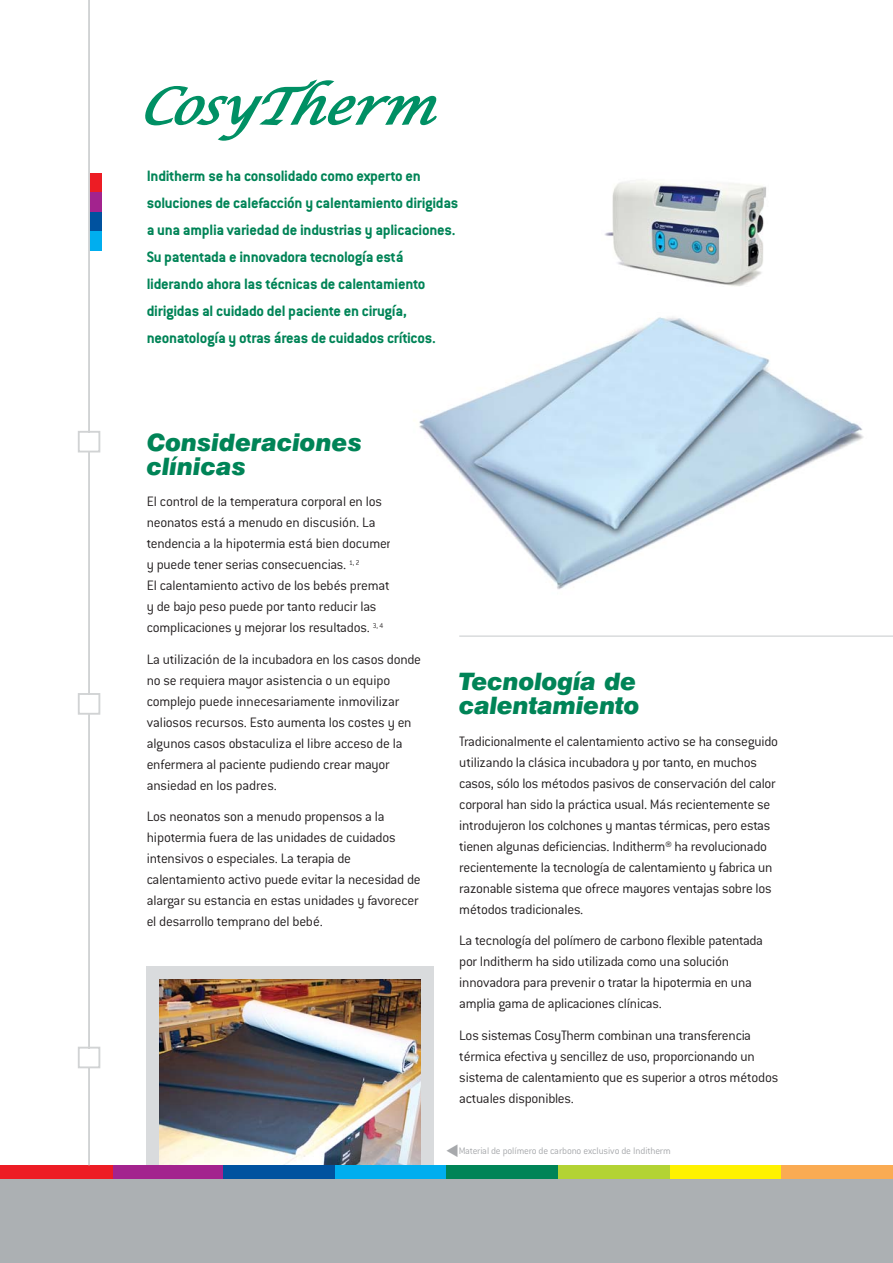
<style>
.page{position:relative;width:893px;height:1263px;background:#fff}
.page>*{position:absolute;margin:0;border:0;box-sizing:border-box;transform-origin:0 0}
.t1{font:italic 900 24px/24px "Swiss 721 BT";letter-spacing:-.005em;color:#008457}
.t2{font:700 16.5px/27px "Conduit ITC";letter-spacing:-.015em;color:#008457}
.t3{font:300 15px/21px "Conduit ITC";letter-spacing:-.015em;color:#231f20}
.t4{font:300 10.5px "Conduit ITC";letter-spacing:-.015em;color:#a7a9ac}
</style>
<div class="page">
<div style="left:147px;top:967px;width:287px;height:203px;background:#d9dbdd"></div>
<img style="left:159px;top:979px;width:262px;height:186px">
<div style="left:0;top:1179px;width:893px;height:84px;background:#acb0b3"></div>
<div style="left:0;top:1165px;width:113px;height:14px;background:#ed1c24"></div>
<div style="left:113px;top:1165px;width:112px;height:14px;background:#a3238e"></div>
<div style="left:223px;top:1165px;width:112px;height:14px;background:#00529f"></div>
<div style="left:335px;top:1165px;width:111px;height:14px;background:#00aeef"></div>
<div style="left:446px;top:1165px;width:112px;height:14px;background:#008457"></div>
<div style="left:558px;top:1165px;width:112px;height:14px;background:#b3d334"></div>
<div style="left:670px;top:1165px;width:111px;height:14px;background:#fff200"></div>
<div style="left:781px;top:1165px;width:112px;height:14px;background:#faab53"></div>
<div style="left:89px;top:173px;width:13px;height:20px;background:#ed1c24"></div>
<div style="left:89px;top:193px;width:13px;height:19px;background:#a3238e"></div>
<div style="left:89px;top:212px;width:13px;height:20px;background:#00529f"></div>
<div style="left:89px;top:232px;width:13px;height:19px;background:#00aeef"></div>
<hr style="left:88px;top:0;width:2px;height:1165px;background:#d1d3d4">
<div style="left:80px;top:1048px;width:18px;height:18px;background:#fff"></div>
<div style="left:78px;top:1047px;width:22px;height:21px;border:2px solid #d1d3d4"></div>
<svg style="left:145px;top:79px;width:292px;height:62px"></svg>
<hr style="left:459px;top:635px;width:434px;height:2px;background:#d9dbdd">
<div style="left:80px;top:433px;width:18px;height:18px;background:#fff"></div>
<div style="left:78px;top:431px;width:22px;height:21px;border:2px solid #d1d3d4"></div>
<div style="left:80px;top:695px;width:18px;height:18px;background:#fff"></div>
<div style="left:78px;top:693px;width:22px;height:22px;border:2px solid #d1d3d4"></div>
<img style="left:419px;top:317px;width:445px;height:273px">
<img style="left:604px;top:181px;width:163px;height:105px">
<p class="t2" style="left:147px;top:163px;width:313px">Inditherm se ha consolidado como experto en soluciones de calefacción y calentamiento dirigidas a una amplia variedad de industrias y aplicaciones.<br>Su patentada e innovadora tecnología está liderando ahora las técnicas de calentamiento dirigidas al cuidado del paciente en cirugía, neonatología y otras áreas de cuidados críticos.</p>
<h1 class="t1" style="left:147px;top:431px;width:217px">Consideraciones clínicas</h1>
<p class="t3" style="left:147px;top:493px;width:272px">El control de la temperatura corporal en los neonatos está a menudo en discusión. La tendencia a la hipotermia está bien documentada y puede tener serias consecuencias. <sup>1,</sup> <sup>2<br></sup>El calentamiento activo de los bebés prematuros y de bajo peso puede por tanto reducir las complicaciones y mejorar los resultados. <sup>3,</sup> <sup>4</sup></p>
<p class="t3" style="left:147px;top:650px;width:276px">La utilización de la incubadora en los casos donde no se requiera mayor asistencia o un equipo complejo puede innecesariamente inmovilizar valiosos recursos. Esto aumenta los costes y en algunos casos obstaculiza el libre acceso de la enfermera al paciente pudiendo crear mayor ansiedad en los padres.</p>
<p class="t3" style="left:147px;top:808px;width:276px">Los neonatos son a menudo propensos a la hipotermia fuera de las unidades de cuidados intensivos o especiales. La terapia de calentamiento activo puede evitar la necesidad de alargar su estancia en estas unidades y favorecer el desarrollo temprano del bebé.</p>
<h1 class="t1" style="left:459px;top:671px;width:182px">Tecnología de calentamiento</h1>
<p class="t3" style="left:459px;top:732px;width:320px">Tradicionalmente el calentamiento activo se ha conseguido utilizando la clásica incubadora y por tanto, en muchos casos, sólo los métodos pasivos de conservación del calor corporal han sido la práctica usual. Más recientemente se introdujeron los colchones y mantas térmicas, pero estas tienen algunas deficiencias. Inditherm® ha revolucionado recientemente la tecnología de calentamiento y fabrica un razonable sistema que ofrece mayores ventajas sobre los métodos tradicionales.</p>
<p class="t3" style="left:459px;top:932px;width:305px">La tecnología del polímero de carbono flexible patentada por Inditherm ha sido utilizada como una solución innovadora para prevenir o tratar la hipotermia en una amplia gama de aplicaciones clínicas.</p>
<p class="t3" style="left:459px;top:1026px;width:320px">Los sistemas CosyTherm combinan una transferencia térmica efectiva y sencillez de uso, proporcionando un sistema de calentamiento que es superior a otros métodos actuales disponibles.</p>
<p class="t4" style="left:459px;top:1147px;width:213px">Material de polímero de carbono exclusivo de Inditherm</p>
</div>
